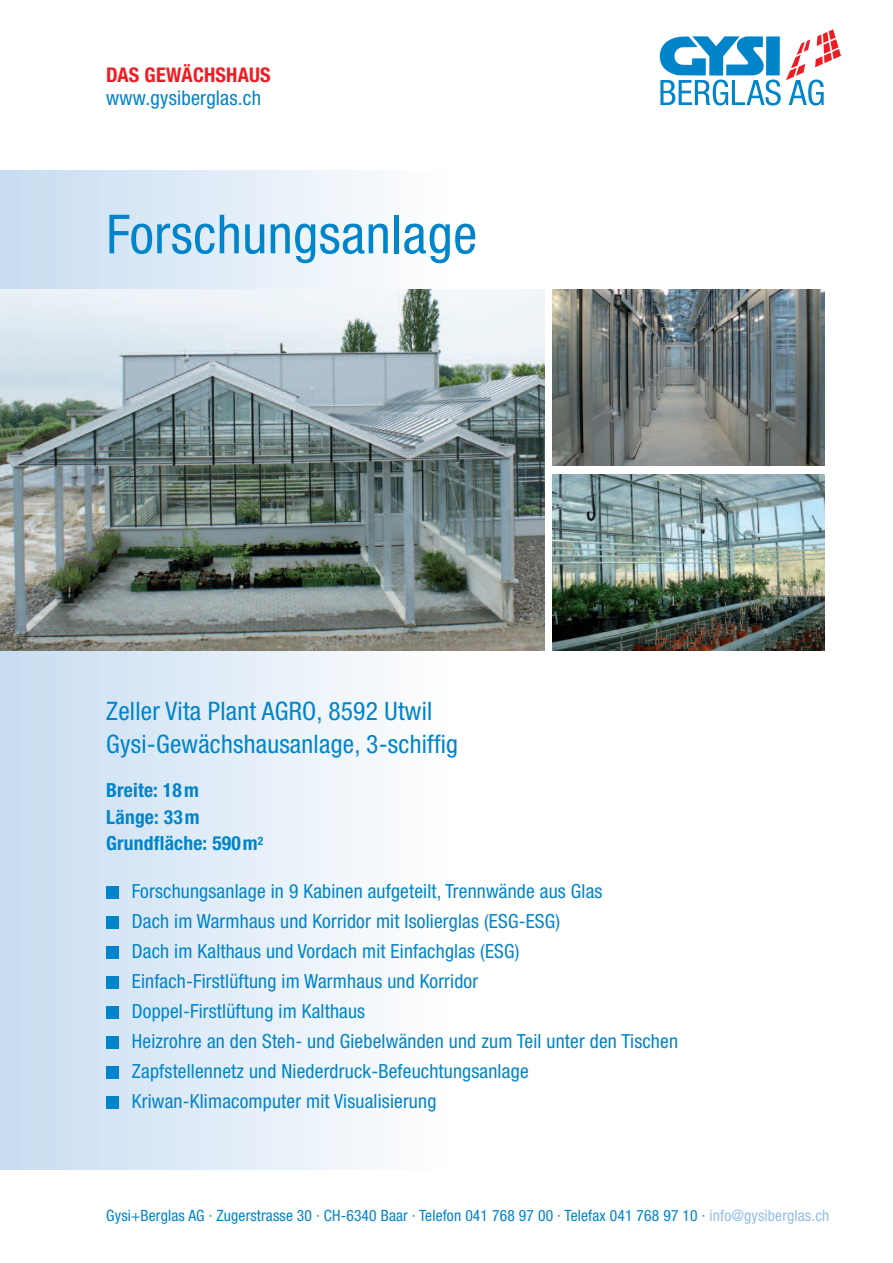
<style>
.page{position:relative;width:893px;height:1263px;background:#fff}
.page>*{position:absolute;margin:0;border:0;box-sizing:border-box;transform-origin:0 0}
.t1{font:condensed 54px "Helvetica Neue";letter-spacing:.01em;color:#0084ca}
.t2{font:condensed 25.5px/33px "Helvetica Neue";letter-spacing:.01em;color:#0084ca}
.t3{font:condensed 20.25px "Helvetica Neue";letter-spacing:.01em;color:#0084ca}
.t4{font:700 condensed 20.25px "Helvetica Neue";letter-spacing:.01em;color:#ee1d23}
.t5{font:condensed 19.5px/30px "Helvetica Neue";letter-spacing:.01em;color:#0084ca}
.t6{font:700 condensed 19.5px/26.5px "Helvetica Neue";letter-spacing:.01em;color:#0084ca}
.t7{font:condensed 15.6px "Helvetica Neue";letter-spacing:.01em;color:#0084ca}
.s1{color:#93bee5}
</style>
<div class="page">
<div style="left:0;top:170px;width:446px;height:999px;background:linear-gradient(to right,#c7dcf1,#fdfefe)"></div>
<svg style="left:659px;top:29px;width:182px;height:77px"></svg>
<img style="left:0;top:289px;width:544px;height:362px">
<img style="left:553px;top:289px;width:272px;height:177px">
<img style="left:553px;top:474px;width:272px;height:177px">
<div style="left:106px;top:1096px;width:13px;height:12px;background:#0084ca"></div>
<div style="left:106px;top:1066px;width:13px;height:12px;background:#0084ca"></div>
<div style="left:106px;top:1036px;width:13px;height:12px;background:#0084ca"></div>
<div style="left:106px;top:1006px;width:13px;height:12px;background:#0084ca"></div>
<div style="left:106px;top:976px;width:13px;height:12px;background:#0084ca"></div>
<div style="left:106px;top:946px;width:13px;height:12px;background:#0084ca"></div>
<div style="left:106px;top:916px;width:13px;height:12px;background:#0084ca"></div>
<div style="left:106px;top:886px;width:13px;height:12px;background:#0084ca"></div>
<p class="t4" style="left:106px;top:68px;width:166px">DAS GEWÄCHSHAUS</p>
<p class="t3" style="left:106px;top:91px;width:156px">www.gysiberglas.ch</p>
<h1 class="t1" style="left:106px;top:215px;width:372px">Forschungsanlage</h1>
<h2 class="t2" style="left:106px;top:696px;width:353px">Zeller Vita Plant AGRO, 8592 Utwil<br>Gysi-Gewächshausanlage, 3-schiffig</h2>
<p class="t6" style="left:106px;top:779px;width:159px">Breite: 18m<br>Länge: 33m<br>Grundfläche: 590m<sup>2</sup></p>
<p class="t5" style="left:132px;top:878px;width:548px">Forschungsanlage in 9 Kabinen aufgeteilt, Trennwände aus Glas<br>Dach im Warmhaus und Korridor mit Isolierglas (ESG-ESG)<br>Dach im Kalthaus und Vordach mit Einfachglas (ESG)<br>Einfach-Firstlüftung im Warmhaus und Korridor<br>Doppel-Firstlüftung im Kalthaus<br>Heizrohre an den Steh- und Giebelwänden und zum Teil unter den Tischen Zapfstellennetz und Niederdruck-Befeuchtungsanlage Kriwan-Klimacomputer mit Visualisierung</p>
<p class="t7" style="left:106px;top:1210px;width:724px">Gysi+Berglas AG · Zugerstrasse 30 · CH-6340 Baar · Telefon 041 768 97 00 · Telefax 041 768 97 10 · <span class="s1">info@gysiberglas.ch</span></p>
</div>
